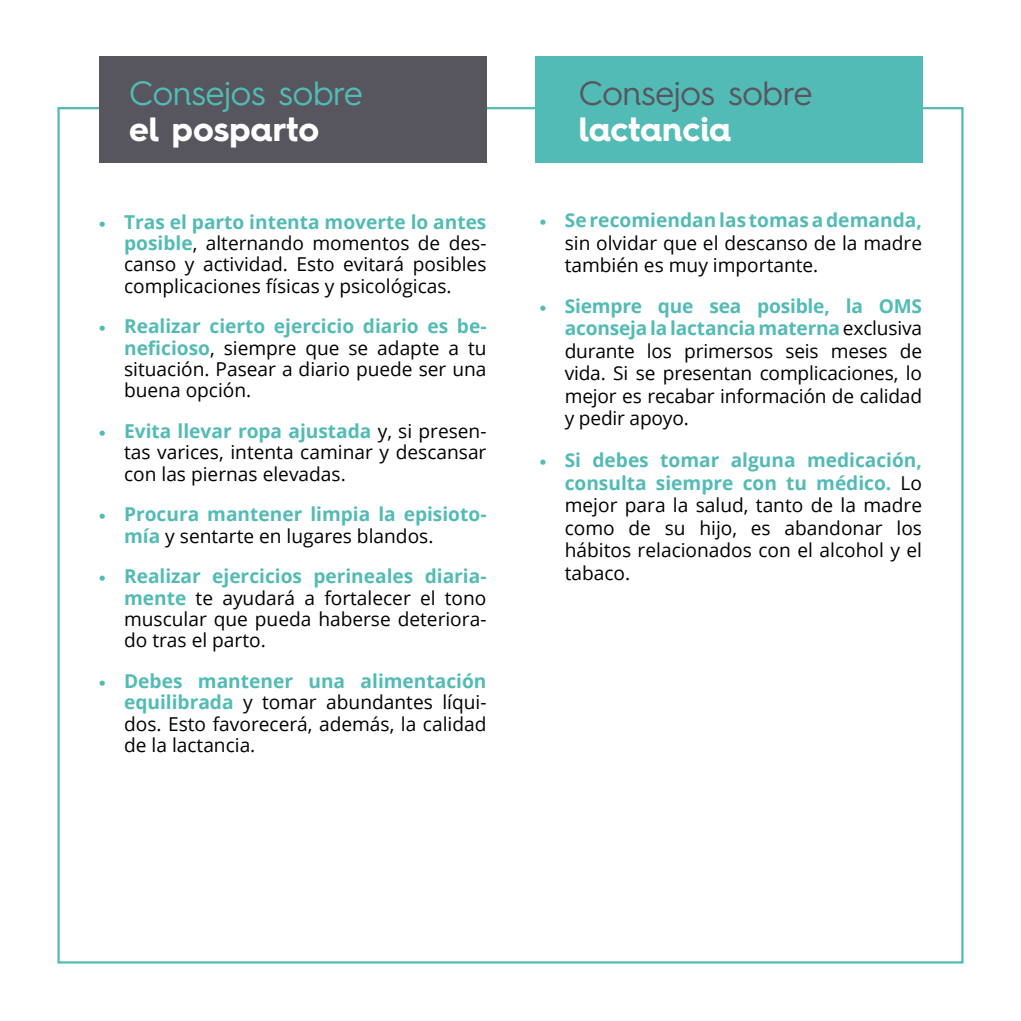
<style>
.page{position:relative;width:1021px;height:1021px;background:#fff}
.page>*{position:absolute;margin:0;border:0;box-sizing:border-box;transform-origin:0 0}
.t1{font:33.75px/36px "Hurme Geometric Sans 4";color:#57565e}
.t2{font:33.75px "Hurme Geometric Sans 4";color:#52bbb5}
.t3{font:700 33.75px "Hurme Geometric Sans 4";color:#fff}
.t4{font:19.12px/21.4px "Open Sans";color:#000;text-align:justify}
.t5{font:700 19.12px/21.4px "Open Sans";color:#52bbb5}
.s1{font-family:"Hurme Geometric Sans 4";font-weight:900;color:#52bbb5}
.s2{font-weight:700;color:#52bbb5}
.s3{font-family:"Hurme Geometric Sans 4";font-weight:900}
.s4{font-weight:400;color:#000}
.s5{font-weight:700;color:#fff}
</style>
<div class="page">
<div style="left:99px;top:57px;width:387px;height:106px;background:#57565e"></div>
<div style="left:534px;top:57px;width:388px;height:106px;background:#52bbb5"></div>
<p class="t2" style="left:129px;top:70px;width:235px">Consejos sobre</p>
<p class="t3" style="left:129px;top:106px;width:191px">el posparto</p>
<p class="t4" style="left:124px;top:210px;width:364px;text-indent:-26px"><span class="s1">•</span> <span class="s2">Tras el parto intenta moverte lo antes posible</span>, alternando momentos de des&shy;canso y actividad. Esto evitará posibles complicaciones físicas y psicológicas.</p>
<p class="t4" style="left:124px;top:315px;width:364px;text-indent:-26px"><span class="s1">•</span> <span class="s2">Realizar cierto ejercicio diario es be&shy;neficioso</span>, siempre que se adapte a tu situación. Pasear a diario puede ser una buena opción.</p>
<p class="t4" style="left:124px;top:420px;width:364px;text-indent:-26px"><span class="s1">•</span> <span class="s2">Evita llevar ropa ajustada</span> y, si presen&shy;tas varices, intenta caminar y descansar con las piernas elevadas.</p>
<p class="t5" style="left:124px;top:503px;width:364px;text-indent:-26px"><span class="s3">•</span> Procura mantener limpia la episioto&shy;mía <span class="s4">y sentarte en lugares blandos.</span></p>
<p class="t4" style="left:124px;top:565px;width:364px;text-indent:-26px"><span class="s1">•</span> <span class="s2">Realizar ejercicios perineales diaria&shy;mente</span> te ayudará a fortalecer el tono muscular que pueda haberse deteriora&shy;do tras el parto.</p>
<p class="t4" style="left:124px;top:669px;width:364px;text-indent:-26px"><span class="s1">•</span> <span class="s2">Debes mantener una alimentación equilibrada</span> y tomar abundantes líqui&shy;dos. Esto favorecerá, además, la calidad de la lactancia.</p>
<p class="t1" style="left:578px;top:74px;width:235px">Consejos sobre <span class="s5">lactancia</span></p>
<p class="t4" style="left:564px;top:209px;width:359px;line-height:22.5px;text-indent:-26px"><span class="s1">•</span> <span class="s2">Se recomiendan las tomas a demanda, </span>sin olvidar que el descanso de la madre también es muy importante.</p>
<p class="t4" style="left:564px;top:294px;width:359px;line-height:22.5px;text-indent:-26px"><span class="s1">•</span> <span class="s2">Siempre que sea posible, la OMS aconseja la lactancia materna</span> exclusiva durante los primersos seis meses de vida. Si se presentan complicaciones, lo mejor es recabar información de calidad y pedir apoyo.</p>
<p class="t4" style="left:564px;top:448px;width:359px;line-height:22.5px;text-indent:-26px"><span class="s1">•</span> <span class="s2">Si debes tomar alguna medicación, consulta siempre con tu médico.</span> Lo mejor para la salud, tanto de la madre como de su hijo, es abandonar los hábitos relacionados con el alcohol y el tabaco.</p>
</div>
